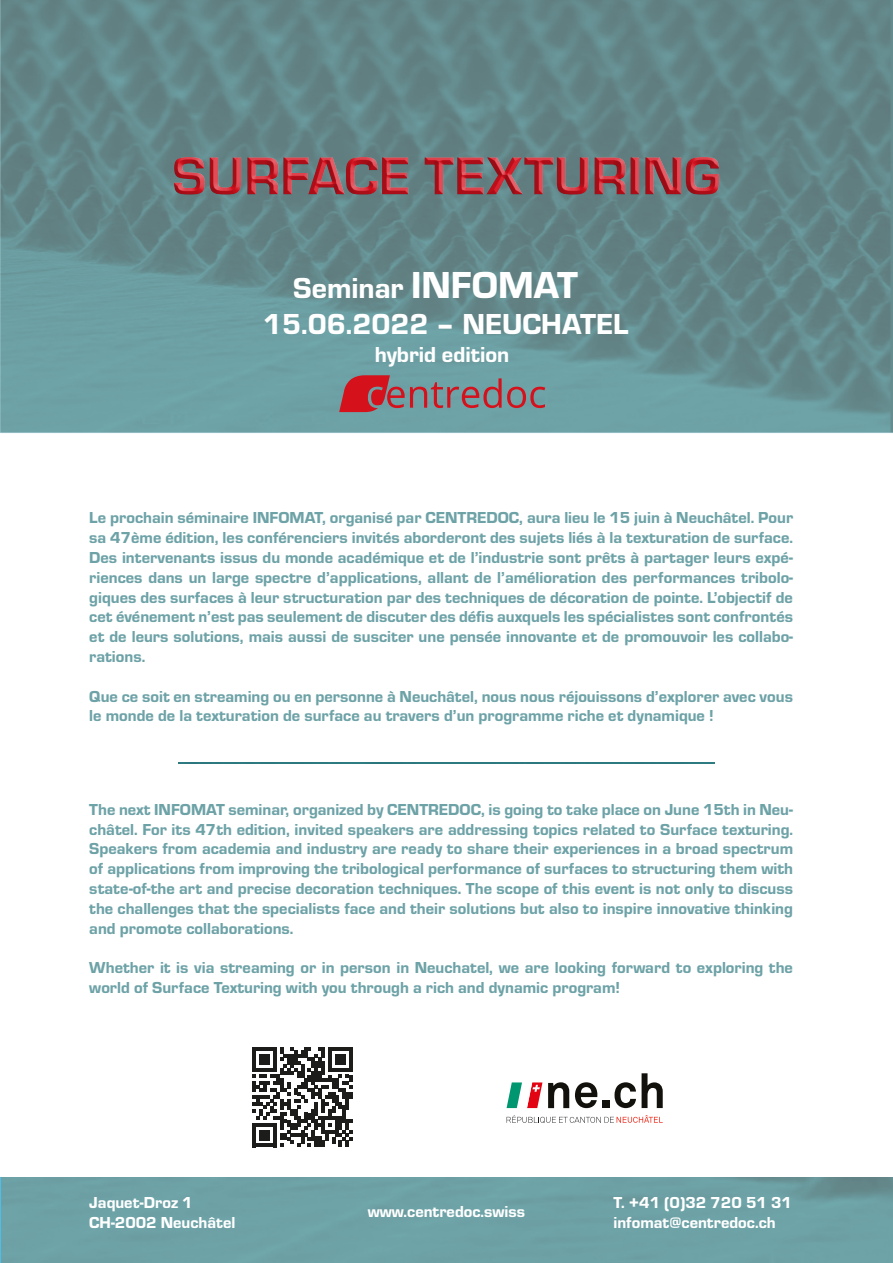
<style>
.page{position:relative;width:893px;height:1263px;background:#fff}
.page>*{position:absolute;margin:0;border:0;box-sizing:border-box;transform-origin:0 0}
.t1{font:30px/36px "Eurostile Hea";color:#fff}
.t2{font:22.5px "Eurostile Hea";color:#fff}
.t3{font:16.5px/19.8px "Eurostile Hea";color:#6da2a7;text-align:justify}
.t4{font:16.5px/19.8px "Eurostile Hea";color:#fff}
.s1{font-size:39px}
</style>
<div class="page">
<hr style="left:0;top:1178px;width:1px;height:85px;background:#4fbdec">
<div style="left:1px;top:1178px;width:892px;height:85px;background:#6da2a6"></div>
<img style="left:0;top:0;width:893px;height:433px">
<img style="left:174px;top:157px;width:234px;height:38px">
<img style="left:425px;top:157px;width:294px;height:38px">
<svg style="left:339px;top:375px;width:206px;height:37px;background:#8f7177"></svg>
<img style="left:178px;top:762px;width:537px;height:1px">
<svg style="left:253px;top:1047px;width:99px;height:100px"></svg>
<svg style="left:548px;top:1082px;width:21px;height:26px"></svg>
<svg style="left:575px;top:1082px;width:22px;height:26px"></svg>
<div style="left:602px;top:1101px;width:8px;height:7px;background:#12110c"></div>
<svg style="left:614px;top:1082px;width:22px;height:26px"></svg>
<svg style="left:642px;top:1073px;width:21px;height:35px"></svg>
<svg style="left:507px;top:1115px;width:156px;height:8px"></svg>
<svg style="left:507px;top:1082px;width:35px;height:26px"></svg>
<h1 class="t1" style="left:263px;top:268px;width:367px;text-indent:30px">Seminar <span class="s1">INFOMAT<br></span>15.06.2022 – NEUCHATEL</h1>
<h2 class="t2" style="left:375px;top:339px;width:136px">hybrid edition</h2>
<p class="t3" style="left:89px;top:507px;width:705px">Le prochain séminaire INFOMAT, organisé par CENTREDOC, aura lieu le 15 juin à Neuchâtel. Pour sa 47ème édition, les conférenciers invités aborderont des sujets liés à la texturation de surface.<br>Des intervenants issus du monde académique et de l’industrie sont prêts à partager leurs expé&shy;riences dans un large spectre d’applications, allant de l’amélioration des performances tribolo&shy;giques des surfaces à leur structuration par des techniques de décoration de pointe. L’objectif de cet événement n’est pas seulement de discuter des défis auxquels les spécialistes sont confrontés et de leurs solutions, mais aussi de susciter une pensée innovante et de promouvoir les collabo&shy;rations.</p>
<p class="t3" style="left:89px;top:685px;width:705px">Que ce soit en streaming ou en personne à Neuchâtel, nous nous réjouissons d’explorer avec vous le monde de la texturation de surface au travers d’un programme riche et dynamique !</p>
<p class="t3" style="left:89px;top:798px;width:705px">The next INFOMAT seminar, organized by CENTREDOC, is going to take place on June 15th in Neu&shy;châtel. For its 47th edition, invited speakers are addressing topics related to Surface texturing.<br>Speakers from academia and industry are ready to share their experiences in a broad spectrum of applications from improving the tribological performance of surfaces to structuring them with state-of-the art and precise decoration techniques. The scope of this event is not only to discuss the challenges that the specialists face and their solutions but also to inspire innovative thinking and promote collaborations.</p>
<p class="t3" style="left:89px;top:957px;width:705px">Whether it is via streaming or in person in Neuchatel, we are looking forward to exploring the world of Surface Texturing with you through a rich and dynamic program!</p>
<p class="t4" style="left:89px;top:1191px;width:148px">Jaquet-Droz 1<br>CH-2002 Neuchâtel</p>
<p class="t4" style="left:613px;top:1191px;width:180px">T. +41 (0)32 720 51 31 infomat@centredoc.ch</p>
<p class="t4" style="left:368px;top:1200px;width:159px">www.centredoc.swiss</p>
</div>
